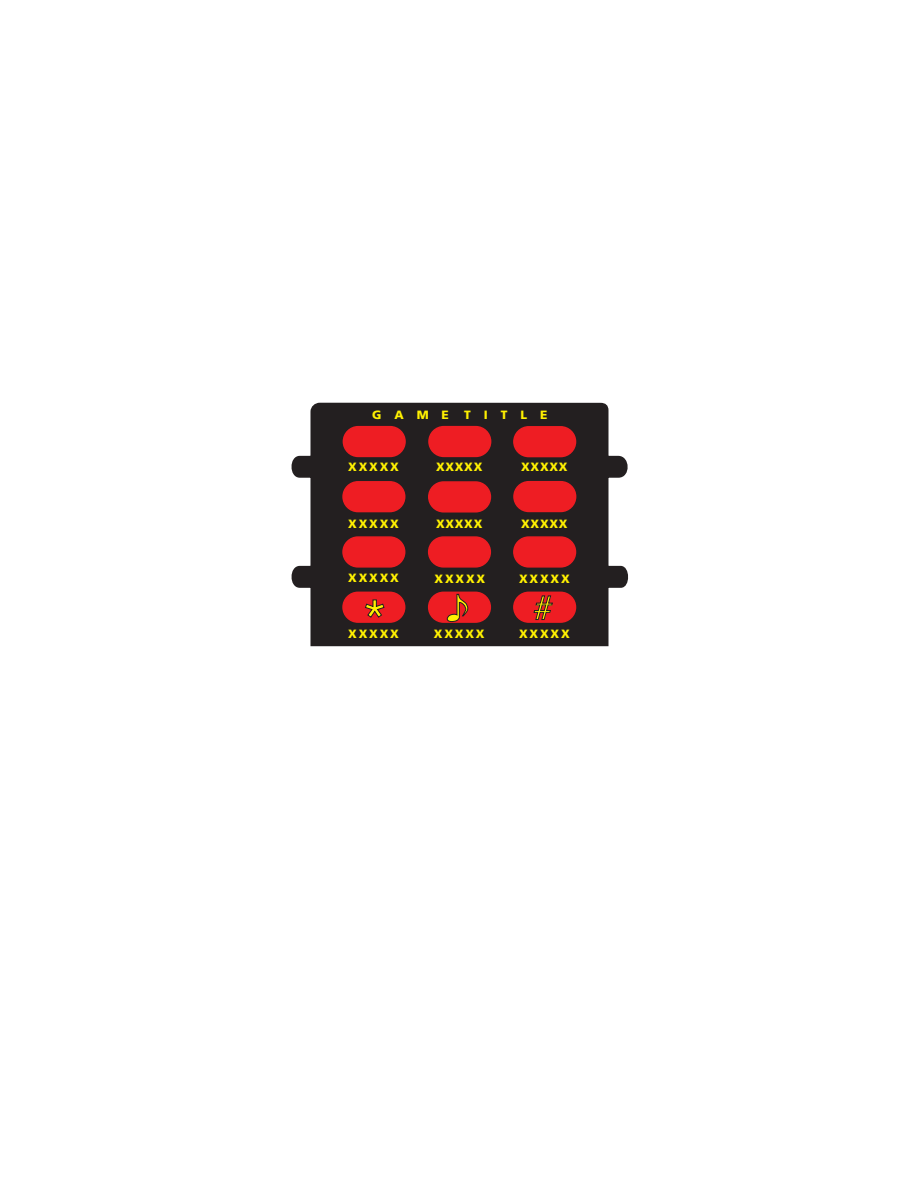
<style>
.page{position:relative;width:918px;height:1188px;background:#fff}
.page>*{position:absolute;margin:0;border:0;box-sizing:border-box;transform-origin:0 0}
.t1{font:60px "Helvetica";color:#fff101}
.t2{font:33px "Helvetica";color:#fff101}
.t3{font:900 12px "Frutiger";letter-spacing:.155em;color:#fff101}
</style>
<div class="page">
<svg style="left:291px;top:402px;width:338px;height:245px;background:#433e3f"></svg>
<div style="left:514px;top:537px;width:62px;height:30px;background:#ee1d23;border-radius:15px"></div>
<div style="left:513px;top:536px;width:63px;height:32px;border:2px solid #ee1d23;border-radius:15px"></div>
<div style="left:429px;top:537px;width:61px;height:30px;background:#ee1d23;border-radius:15px"></div>
<div style="left:428px;top:536px;width:63px;height:32px;border:2px solid #ee1d23;border-radius:15px"></div>
<div style="left:343px;top:537px;width:62px;height:30px;background:#ee1d23;border-radius:15px"></div>
<div style="left:342px;top:536px;width:63px;height:32px;border:2px solid #ee1d23;border-radius:15px"></div>
<div style="left:514px;top:592px;width:62px;height:30px;background:#ee1d23;border-radius:15px"></div>
<div style="left:513px;top:592px;width:63px;height:31px;border:2px solid #ee1d23;border-radius:15px"></div>
<div style="left:429px;top:592px;width:61px;height:30px;background:#ee1d23;border-radius:15px"></div>
<div style="left:428px;top:592px;width:63px;height:31px;border:2px solid #ee1d23;border-radius:15px"></div>
<div style="left:343px;top:592px;width:62px;height:30px;background:#ee1d23;border-radius:15px"></div>
<div style="left:342px;top:592px;width:63px;height:31px;border:2px solid #ee1d23;border-radius:15px"></div>
<div style="left:514px;top:482px;width:62px;height:29px;background:#ee1d23;border-radius:15px"></div>
<div style="left:513px;top:481px;width:63px;height:31px;border:2px solid #ee1d23;border-radius:15px"></div>
<div style="left:429px;top:482px;width:61px;height:30px;background:#ee1d23;border-radius:15px"></div>
<div style="left:428px;top:481px;width:63px;height:32px;border:2px solid #ee1d23;border-radius:15px"></div>
<div style="left:343px;top:482px;width:62px;height:30px;background:#ee1d23;border-radius:15px"></div>
<div style="left:342px;top:481px;width:63px;height:31px;border:2px solid #ee1d23;border-radius:15px"></div>
<div style="left:514px;top:427px;width:62px;height:30px;background:#ee1d23;border-radius:15px"></div>
<div style="left:513px;top:426px;width:63px;height:31px;border:2px solid #ee1d23;border-radius:15px"></div>
<div style="left:429px;top:427px;width:62px;height:29px;background:#ee1d23;border-radius:15px"></div>
<div style="left:428px;top:426px;width:63px;height:31px;border:2px solid #ee1d23;border-radius:15px"></div>
<div style="left:343px;top:427px;width:62px;height:29px;background:#ee1d23;border-radius:15px"></div>
<div style="left:343px;top:426px;width:63px;height:31px;border:2px solid #ee1d23;border-radius:15px"></div>
<svg style="left:446px;top:593px;width:23px;height:29px"></svg>
<svg style="left:533px;top:595px;width:20px;height:25px"></svg>
<svg style="left:365px;top:599px;width:20px;height:19px"></svg>
<p class="t3" style="left:372px;top:407px;width:78px">GAME</p>
<p class="t3" style="left:464px;top:407px;width:85px">TITLE</p>
<p class="t3" style="left:348px;top:459px;width:52px">XXXXX</p>
<p class="t3" style="left:436px;top:459px;width:48px">XXXXX</p>
<p class="t3" style="left:521px;top:459px;width:48px">XXXXX</p>
<p class="t3" style="left:348px;top:516px;width:52px">XXXXX</p>
<p class="t3" style="left:436px;top:516px;width:48px">XXXXX</p>
<p class="t3" style="left:521px;top:516px;width:48px">XXXXX</p>
<p class="t3" style="left:348px;top:570px;width:52px">XXXXX</p>
<p class="t3" style="left:435px;top:571px;width:52px">XXXXX</p>
<p class="t3" style="left:519px;top:571px;width:52px">XXXXX</p>
<h1 class="t1" style="left:363px;top:576px;width:25px">*</h1>
<h2 class="t2" style="left:534px;top:583px;width:20px">#</h2>
<p class="t3" style="left:348px;top:626px;width:52px">XXXXX</p>
<p class="t3" style="left:434px;top:626px;width:52px">XXXXX</p>
<p class="t3" style="left:519px;top:626px;width:52px">XXXXX</p>
</div>
